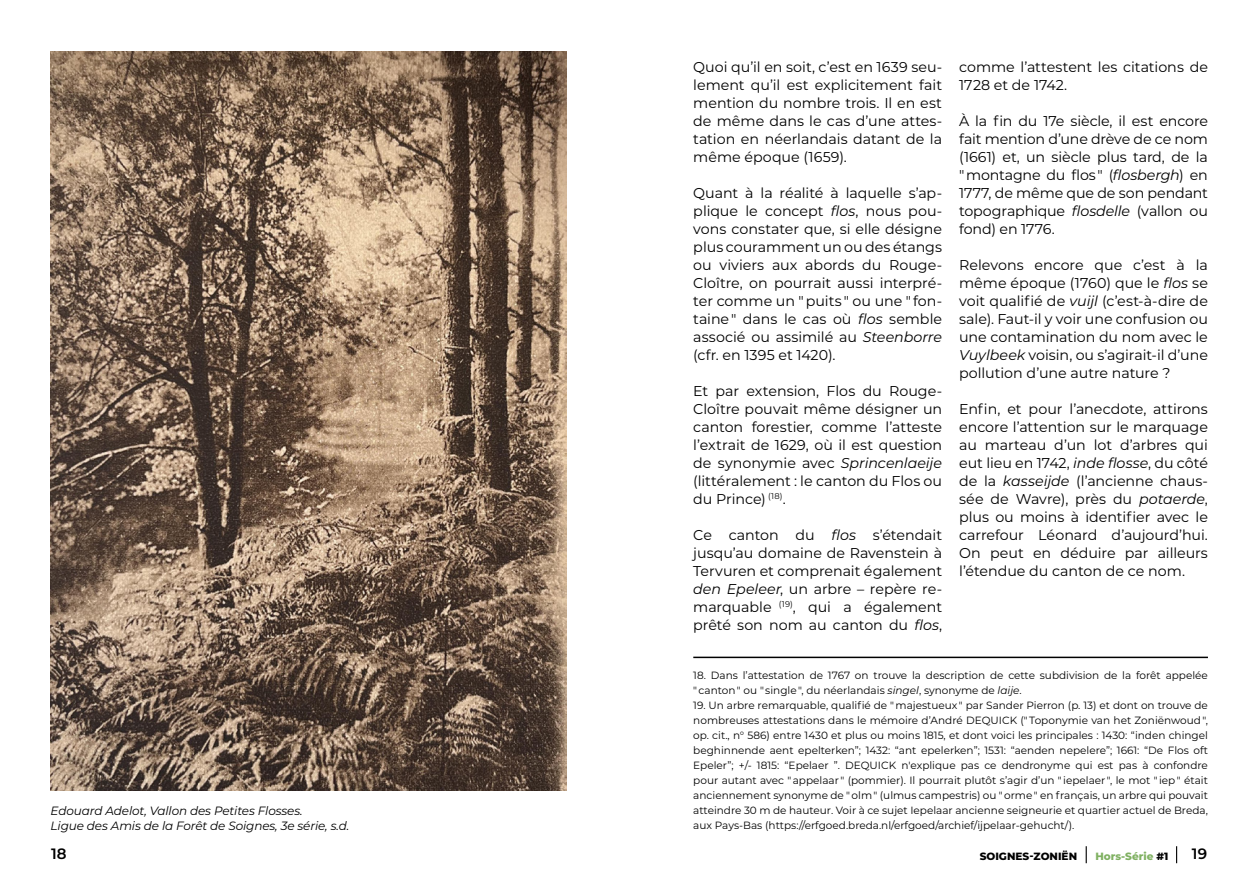
<style>
.page{position:relative;width:1259px;height:893px;background:#fff}
.page>*{position:absolute;margin:0;border:0;box-sizing:border-box;transform-origin:0 0}
.t1{font:600 15px "Montserrat";color:#000}
.t2{font:14.25px/18px "Montserrat";letter-spacing:-.005em;color:#000;text-align:justify}
.t3{font:italic 12px/15px "Montserrat";letter-spacing:-.01em;color:#000}
.t4{font:10.5px/15px "Montserrat";color:#000}
.t5{font:800 10.5px "Montserrat";color:#000}
.t6{font:800 10.5px "Montserrat";color:#80b162}
.s1{font-style:italic}
.s2{color:#000}
</style>
<div class="page">
<svg style="left:1085px;top:846px;width:1px;height:17px"></svg>
<svg style="left:1176px;top:846px;width:1px;height:17px"></svg>
<hr style="left:693px;top:657px;width:515px;height:1px;background:#000">
<img style="left:51px;top:51px;width:515px;height:740px">
<p class="t3" style="left:51px;top:802px;width:300px">Edouard Adelot, Vallon des Petites Flosses.<br>Ligue des Amis de la Forêt de Soignes, 3e série, s.d.</p>
<p class="t2" style="left:693px;top:57px;width:250px">Quoi qu’il en soit, c’est en 1639 seu&shy;lement qu’il est explicitement fait mention du nombre trois. Il en est de même dans le cas d’une attes&shy;tation en néerlandais datant de la même époque (1659).</p>
<p class="t2" style="left:693px;top:183px;width:250px">Quant à la réalité à laquelle s’ap&shy;plique le concept <span class="s1">flos</span>, nous pou&shy;vons constater que, si elle désigne plus couramment un ou des étangs ou viviers aux abords du Rouge-Cloître, on pourrait aussi interpré&shy;ter comme un " puits " ou une " fon&shy;taine " dans le cas où <span class="s1">flos</span> semble associé ou assimilé au <span class="s1">Steenborre </span>(cfr. en 1395 et 1420).</p>
<p class="t2" style="left:693px;top:381px;width:250px">Et par extension, Flos du Rouge-Cloître pouvait même désigner un canton forestier, comme l’atteste l’extrait de 1629, où il est question de synonymie avec <span class="s1">Sprincenlaeije </span>(littéralement : le canton du Flos ou du Prince) <sup>(18)</sup>.</p>
<p class="t2" style="left:693px;top:525px;width:250px">Ce canton du <span class="s1">flos</span> s’étendait jusqu’au domaine de Ravenstein à Tervuren et comprenait également <span class="s1">den Epeleer</span>, un arbre – repère re&shy;marquable <sup>(19)</sup>, qui a également prêté son nom au canton du <span class="s1">flos</span>,</p>
<p class="t2" style="left:959px;top:57px;width:250px">comme l’attestent les citations de<br>1728 et de 1742.</p>
<p class="t2" style="left:959px;top:111px;width:250px">À la fin du 17e siècle, il est encore fait mention d’une drève de ce nom (1661) et, un siècle plus tard, de la " montagne du flos " (<span class="s1">flosbergh</span>) en 1777, de même que de son pendant topographique <span class="s1">flosdelle</span> (vallon ou fond) en 1776.</p>
<p class="t2" style="left:959px;top:255px;width:250px">Relevons encore que c’est à la même époque (1760) que le <span class="s1">flos</span> se voit qualifié de <span class="s1">vuijl</span> (c’est-à-dire de sale). Faut-il y voir une confusion ou une contamination du nom avec le <span class="s1">Vuylbeek</span> voisin, ou s’agirait-il d’une pollution d’une autre nature ?</p>
<p class="t2" style="left:959px;top:399px;width:250px">Enfin, et pour l’anecdote, attirons encore l’attention sur le marquage au marteau d’un lot d’arbres qui eut lieu en 1742, <span class="s1">inde flosse</span>, du côté de la <span class="s1">kasseijde</span> (l’ancienne chaus&shy;sée de Wavre), près du <span class="s1">potaerde</span>, plus ou moins à identifier avec le carrefour Léonard d’aujourd’hui.<br>On peut en déduire par ailleurs l’étendue du canton de ce nom.</p>
<p class="t4" style="left:693px;top:667px;width:516px">18. Dans l’attestation de 1767 on trouve la description de cette subdivision de la forêt appelée " canton " ou " single ", du néerlandais <span class="s1">singel</span>, synonyme de <span class="s1">laije</span>.</p>
<p class="t4" style="left:693px;top:697px;width:516px;text-align:justify">19. Un arbre remarquable, qualifié de " majestueux " par Sander Pierron (p. 13) et dont on trouve de nombreuses attestations dans le mémoire d’André DEQUICK (" Toponymie van het Zoniënwoud ", op. cit., n° 586) entre 1430 et plus ou moins 1815, et dont voici les principales : 1430: “inden chingel beghinnende aent epelterken”; 1432: “ant epelerken”; 1531: “aenden nepelere”; 1661: “De Flos oft Epeler”; +/- 1815: “Epelaer ”. DEQUICK n'explique pas ce dendronyme qui est pas à confondre pour autant avec " appelaar " (pommier). Il pourrait plutôt s’agir d’un " iepelaer ", le mot " iep " était anciennement synonyme de " olm " (ulmus campestris) ou " orme " en français, un arbre qui pouvait atteindre 30 m de hauteur. Voir à ce sujet Iepelaar ancienne seigneurie et quartier actuel de Breda, aux Pays-Bas (https://erfgoed.breda.nl/erfgoed/archief/ijpelaar-gehucht/).</p>
<p class="t1" style="left:51px;top:843px;width:17px">18</p>
<p class="t5" style="left:979px;top:848px;width:99px">SOIGNES-ZONIËN</p>
<p class="t6" style="left:1095px;top:848px;width:74px">Hors-Série <span class="s2">#1</span></p>
<p class="t1" style="left:1192px;top:843px;width:17px">19</p>
</div>
